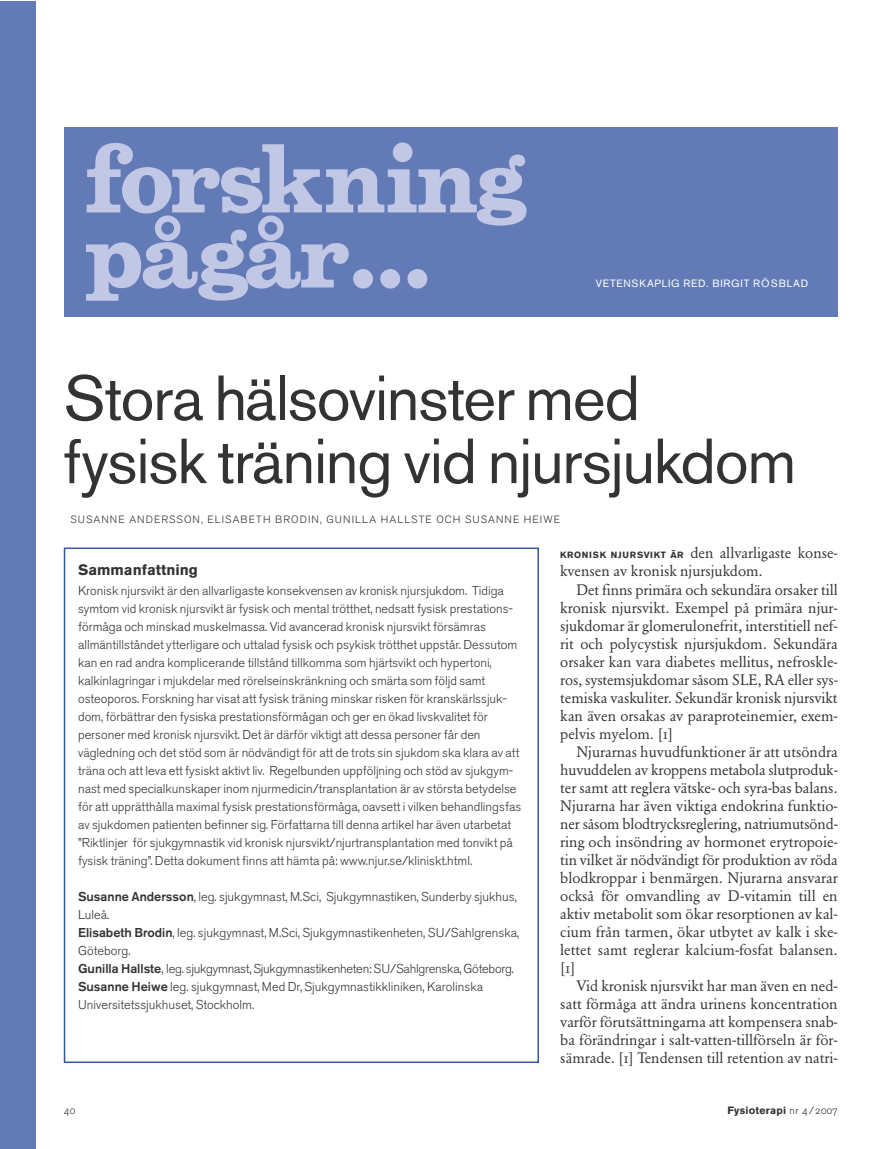
<style>
.page{position:relative;width:893px;height:1149px;background:#fff}
.page>*{position:absolute;margin:0;border:0;box-sizing:border-box;transform-origin:0 0}
.t1{font:700 90px/75px "Belizio";letter-spacing:-.04em;color:#c1c7e4}
.t2{font:63px/63px "Akzidenz Grotesk BE";letter-spacing:-.02em;color:#323334}
.t3{font:15px/18px "Garamond Exp BQ Regular Os F";color:#323334;text-align:justify}
.t4{font:700 15px "Akzidenz Grotesk BE";color:#323334}
.t5{font:12.75px/18px "Akzidenz Grotesk BE Light Os F";color:#323334}
.t6{font:10.5px "Akzidenz Grotesk BE Light Os F";letter-spacing:.105em;color:#323334}
.t7{font:10.5px "Akzidenz Grotesk BE";letter-spacing:.075em;color:#fff}
.t8{font:700 10.5px "Akzidenz Grotesk BE";letter-spacing:.025em;color:#323334}
.s1{font-family:"Akzidenz Grotesk BE";font-weight:700;font-size:9px}
.s2{font-family:"Akzidenz Grotesk BE";font-weight:500}
.s3{font-family:"Akzidenz Grotesk BE Light Os F";font-weight:400}
</style>
<div class="page">
<div style="left:0;top:1px;width:35px;height:1147px;background:#627bb7"></div>
<div style="left:64px;top:547px;width:475px;height:515px;border:2px solid #3158a0"></div>
<div style="left:64px;top:128px;width:774px;height:189px;background:#627bb7"></div>
<h1 class="t1" style="left:85px;top:138px;width:444px">forskning pågår…</h1>
<p class="t7" style="left:596px;top:276px;width:214px">VETENSKAPLIG RED. BIRGIT RÖSBLAD</p>
<h2 class="t2" style="left:64px;top:366px;width:734px">Stora hälsovinster med fysisk träning vid njursjukdom</h2>
<p class="t6" style="left:71px;top:513px;width:491px">SUSANNE ANDERSSON, ELISABETH BRODIN, GUNILLA HALLSTE OCH SUSANNE HEIWE</p>
<p class="t3" style="left:560px;top:544px;width:279px"><span class="s1">KRONISK NJURSVIKT ÄR</span> den allvarligaste konse&shy;kvensen av kronisk njursjukdom.</p>
<p class="t3" style="left:560px;top:580px;width:279px;text-indent:16px">Det finns primära och sekundära orsaker till kronisk njursvikt. Exempel på primära njur&shy;sjukdomar är glomerulonefrit, interstitiell nef&shy;rit och polycystisk njursjukdom. Sekundära orsaker kan vara diabetes mellitus, nefroskle&shy;ros, systemsjukdomar såsom SLE, RA eller sys&shy;temiska vaskuliter. Sekundär kronisk njursvikt kan även orsakas av paraproteinemier, exem&shy;pelvis myelom. [1]</p>
<p class="t3" style="left:560px;top:742px;width:279px;text-indent:16px">Njurarnas huvudfunktioner är att utsöndra huvuddelen av kroppens metabola slutproduk&shy;ter samt att reglera vätske- och syra-bas balans.<br>Njurarna har även viktiga endokrina funktio&shy;ner såsom blodtrycksreglering, natriumutsönd&shy;ring och insöndring av hormonet erytropoie&shy;tin vilket är nödvändigt för produktion av röda blodkroppar i benmärgen. Njurarna ansvarar också för omvandling av D-vitamin till en aktiv metabolit som ökar resorptionen av kal&shy;cium från tarmen, ökar utbytet av kalk i ske&shy;lettet samt reglerar kalcium-fosfat balansen. [1]</p>
<p class="t3" style="left:560px;top:976px;width:279px;text-indent:16px">Vid kronisk njursvikt har man även en ned&shy;satt förmåga att ändra urinens koncentration varför förutsättningarna att kompensera snab&shy;ba förändringar i salt-vatten-tillförseln är för&shy;sämrade. [1] Tendensen till retention av natri-</p>
<p class="t4" style="left:78px;top:561px;width:121px">Sammanfattning</p>
<p class="t5" style="left:78px;top:581px;width:445px">Kronisk njursvikt är den allvarligaste konsekvensen av kronisk njursjukdom. Tidiga symtom vid kronisk njursvikt är fysisk och mental trötthet, nedsatt fysisk prestations&shy;förmåga och minskad muskelmassa. Vid avancerad kronisk njursvikt försämras allmäntillståndet ytterligare och uttalad fysisk och psykisk trötthet uppstår. Dessutom kan en rad andra komplicerande tillstånd tillkomma som hjärtsvikt och hypertoni, kalkinlagringar i mjukdelar med rörelseinskränkning och smärta som följd samt osteoporos. Forskning har visat att fysisk träning minskar risken för kranskärlssjuk&shy;dom, förbättrar den fysiska prestationsförmågan och ger en ökad livskvalitet för personer med kronisk njursvikt. Det är därför viktigt att dessa personer får den vägledning och det stöd som är nödvändigt för att de trots sin sjukdom ska klara av att träna och att leva ett fysiskt aktivt liv. Regelbunden uppföljning och stöd av sjukgym&shy;nast med specialkunskaper inom njurmedicin/transplantation är av största betydelse för att upprätthålla maximal fysisk prestationsförmåga, oavsett i vilken behandlingsfas av sjukdomen patienten befinner sig. Författarna till denna artikel har även utarbetat ”Riktlinjer för sjukgymnastik vid kronisk njursvikt/njurtransplantation med tonvikt på fysisk träning”. Detta dokument finns att hämta på: www.njur.se/kliniskt.html.</p>
<p class="t5" style="left:78px;top:887px;width:443px"><span class="s2">Susanne Andersson</span>, leg. sjukgymnast, M.Sci, Sjukgymnastiken, Sunderby sjukhus, Luleå.<br><span class="s2">Elisabeth Brodin</span>, leg. sjukgymnast, M.Sci, Sjukgymnastikenheten, SU/Sahlgrenska, Göteborg.<br><span class="s2">Gunilla Hallste</span>, leg. sjukgymnast, Sjukgymnastikenheten: SU/Sahlgrenska, Göteborg.<br><span class="s2">Susanne Heiwe</span> leg. sjukgymnast, Med Dr, Sjukgymnastikkliniken, Karolinska Universitetssjukhuset, Stockholm.</p>
<p class="t6" style="left:64px;top:1104px;width:13px">40</p>
<p class="t8" style="left:727px;top:1104px;width:112px">Fysioterapi <span class="s3">nr 4 / 2007</span></p>
</div>
